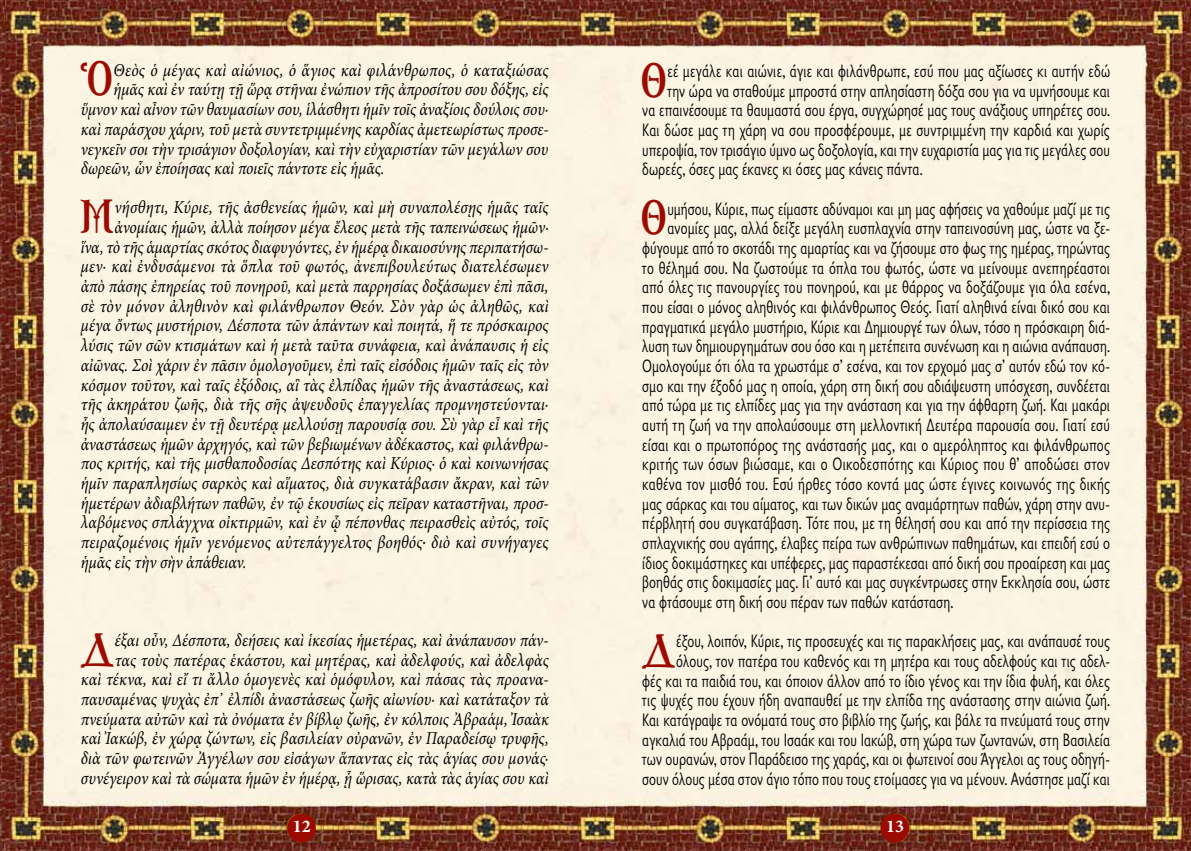
<style>
.page{position:relative;width:1191px;height:851px;background:#fff}
.page>*{position:absolute;margin:0;border:0;box-sizing:border-box;transform-origin:0 0}
.t1{font:700 52.35px "Genesis";color:#9c0b01;scale:.86 1}
.t2{font:18.15px/19.6px "Gill Sans Hel SCOS";letter-spacing:.005em;color:#000;text-align:right;scale:.86 1}
.t3{font:italic 18.15px/19.6px "Minion Pro 2";color:#000;text-align:right;scale:.86 1}
.t4{font:700 18px "Minion Pro";color:#fff}
</style>
<div class="page">
<img style="left:649px;top:0;width:542px;height:850px">
<img style="left:0;top:0;width:531px;height:850px">
<img style="left:531px;top:0;width:118px;height:850px">
<div style="left:287px;top:813px;width:29px;height:29px;background:#9c0b01;border-radius:50%"></div>
<div style="left:880px;top:813px;width:29px;height:29px;background:#9c0b01;border-radius:50%"></div>
<h1 class="t1" style="left:86px;top:51px;width:33px">Ὁ</h1>
<p class="t3" style="left:114px;top:60px;width:507px">Θεὸς ὁ μέγας καὶ αἰώνιος, ὁ ἅγιος καὶ φιλάνθρωπος, ὁ καταξιώσας</p>
<p class="t3" style="left:114px;top:80px;width:507px">ἡμᾶς καὶ ἐν ταύτῃ τῇ ὥρᾳ στῆναι ἐνώπιον τῆς ἀπροσίτου σου δόξης, εἰς</p>
<p class="t3" style="left:81px;top:99px;width:545px">ὕμνον καὶ αἶνον τῶν θαυμασίων σου, ἱλάσθητι ἡμῖν τοῖς ἀναξίοις δούλοις σου·</p>
<p class="t3" style="left:81px;top:119px;width:545px">καὶ παράσχου χάριν, τοῦ μετὰ συντετριμμένης καρδίας ἀμετεωρίστως προσε-</p>
<p class="t3" style="left:81px;top:139px;width:545px">νεγκεῖν σοι τὴν τρισάγιον δοξολογίαν, καὶ τὴν εὐχαριστίαν τῶν μεγάλων σου</p>
<p class="t3" style="left:81px;top:158px;width:355px">δωρεῶν, ὧν ἐποίησας καὶ ποιεῖς πάντοτε εἰς ἡμᾶς.</p>
<h1 class="t1" style="left:79px;top:189px;width:43px">Μ</h1>
<p class="t3" style="left:115px;top:198px;width:506px">νήσθητι, Κύριε, τῆς ἀσθενείας ἡμῶν, καὶ μὴ συναπολέσῃς ἡμᾶς ταῖς</p>
<p class="t3" style="left:115px;top:217px;width:506px">ἀνομίαις ἡμῶν, ἀλλὰ ποίησον μέγα ἔλεος μετὰ τῆς ταπεινώσεως ἡμῶν·</p>
<p class="t3" style="left:81px;top:237px;width:545px">ἵνα, τὸ τῆς ἁμαρτίας σκότος διαφυγόντες, ἐν ἡμέρᾳ δικαιοσύνης περιπατήσω-</p>
<p class="t3" style="left:81px;top:257px;width:545px">μεν· καὶ ἐνδυσάμενοι τὰ ὅπλα τοῦ φωτός, ἀνεπιβουλεύτως διατελέσωμεν</p>
<p class="t3" style="left:81px;top:276px;width:545px">ἀπὸ πάσης ἐπηρείας τοῦ πονηροῦ, καὶ μετὰ παρρησίας δοξάσωμεν ἐπὶ πᾶσι,</p>
<p class="t3" style="left:81px;top:296px;width:546px">σὲ τὸν μόνον ἀληθινὸν καὶ φιλάνθρωπον Θεόν. Σὸν γὰρ ὡς ἀληθῶς, καὶ</p>
<p class="t3" style="left:81px;top:316px;width:545px">μέγα ὄντως μυστήριον, Δέσποτα τῶν ἁπάντων καὶ ποιητά, ἥ τε πρόσκαιρος</p>
<p class="t3" style="left:81px;top:335px;width:545px">λύσις τῶν σῶν κτισμάτων καὶ ἡ μετὰ ταῦτα συνάφεια, καὶ ἀνάπαυσις ἡ εἰς</p>
<p class="t3" style="left:81px;top:355px;width:545px">αἰῶνας. Σοὶ χάριν ἐν πᾶσιν ὁμολογοῦμεν, ἐπὶ ταῖς εἰσόδοις ἡμῶν ταῖς εἰς τὸν</p>
<p class="t3" style="left:81px;top:375px;width:545px">κόσμον τοῦτον, καὶ ταῖς ἐξόδοις, αἳ τὰς ἐλπίδας ἡμῶν τῆς ἀναστάσεως, καὶ</p>
<p class="t3" style="left:81px;top:394px;width:545px">τῆς ἀκηράτου ζωῆς, διὰ τῆς σῆς ἀψευδοῦς ἐπαγγελίας προμνηστεύονται·</p>
<p class="t3" style="left:81px;top:414px;width:545px">ἧς ἀπολαύσαιμεν ἐν τῇ δευτέρᾳ μελλούσῃ παρουσίᾳ σου. Σὺ γὰρ εἶ καὶ τῆς</p>
<p class="t3" style="left:81px;top:434px;width:545px">ἀναστάσεως ἡμῶν ἀρχηγός, καὶ τῶν βεβιωμένων ἀδέκαστος, καὶ φιλάνθρω-</p>
<p class="t3" style="left:81px;top:453px;width:545px">πος κριτής, καὶ τῆς μισθαποδοσίας Δεσπότης καὶ Κύριος· ὁ καὶ κοινωνήσας</p>
<p class="t3" style="left:81px;top:473px;width:545px">ἡμῖν παραπλησίως σαρκὸς καὶ αἵματος, διὰ συγκατάβασιν ἄκραν, καὶ τῶν</p>
<p class="t3" style="left:81px;top:493px;width:545px">ἡμετέρων ἀδιαβλήτων παθῶν, ἐν τῷ ἑκουσίως εἰς πεῖραν καταστῆναι, προσ-</p>
<p class="t3" style="left:81px;top:512px;width:545px">λαβόμενος σπλάγχνα οἰκτιρμῶν, καὶ ἐν ᾧ πέπονθας πειρασθεὶς αὐτός, τοῖς</p>
<p class="t3" style="left:81px;top:532px;width:545px">πειραζομένοις ἡμῖν γενόμενος αὐτεπάγγελτος βοηθός· διὸ καὶ συνήγαγες</p>
<p class="t3" style="left:81px;top:551px;width:194px">ἡμᾶς εἰς τὴν σὴν ἀπάθειαν.</p>
<h1 class="t1" style="left:80px;top:621px;width:42px">Δ</h1>
<p class="t3" style="left:81px;top:630px;width:546px">έξαι οὖν, Δέσποτα, δεήσεις καὶ ἱκεσίας ἡμετέρας, καὶ ἀνάπαυσον πάν-<br>τας τοὺς πατέρας ἑκάστου, καὶ μητέρας, καὶ ἀδελφούς, καὶ ἀδελφὰς<br>καὶ τέκνα, καὶ εἴ τι ἄλλο ὁμογενὲς καὶ ὁμόφυλον, καὶ πάσας τὰς προανα&shy;παυσαμένας ψυχὰς ἐπ᾿ ἐλπίδι ἀναστάσεως ζωῆς αἰωνίου· καὶ κατάταξον τὰ πνεύματα αὐτῶν καὶ τὰ ὀνόματα ἐν βίβλῳ ζωῆς, ἐν κόλποις Ἀβραάμ, Ἰσαὰκ καὶ Ἰακώβ, ἐν χώρᾳ ζώντων, εἰς βασιλείαν οὐρανῶν, ἐν Παραδείσῳ τρυφῆς, διὰ τῶν φωτεινῶν Ἀγγέλων σου εἰσάγων ἅπαντας εἰς τὰς ἁγίας σου μονάς· συνέγειρον καὶ τὰ σώματα ἡμῶν ἐν ἡμέρᾳ, ᾗ ὥρισας, κατὰ τὰς ἁγίας σου καὶ</p>
<h1 class="t1" style="left:640px;top:52px;width:33px">Θ</h1>
<p class="t2" style="left:667px;top:62px;width:516px">εέ μεγάλε και αιώνιε, άγιε και φιλάνθρωπε, εσύ που μας αξίωσες κι αυτήν εδώ</p>
<p class="t2" style="left:667px;top:81px;width:516px">την ώρα να σταθούμε μπροστά στην απλησίαστη δόξα σου για να υμνήσουμε και</p>
<p class="t2" style="left:642px;top:101px;width:545px">να επαινέσουμε τα θαυμαστά σου έργα, συγχώρησέ μας τους ανάξιους υπηρέτες σου.</p>
<p class="t2" style="left:642px;top:121px;width:545px">Και δώσε μας τη χάρη να σου προσφέρουμε, με συντριμμένη την καρδιά και χωρίς</p>
<p class="t2" style="left:642px;top:140px;width:545px">υπεροψία, τον τρισάγιο ύμνο ως δοξολογία, και την ευχαριστία μας για τις μεγάλες σου</p>
<p class="t2" style="left:642px;top:160px;width:328px">δωρεές, όσες μας έκανες κι όσες μας κάνεις πάντα.</p>
<h1 class="t1" style="left:640px;top:190px;width:33px">Θ</h1>
<p class="t2" style="left:667px;top:199px;width:516px">υμήσου, Κύριε, πως είμαστε αδύναμοι και μη μας αφήσεις να χαθούμε μαζί με τις</p>
<p class="t2" style="left:667px;top:219px;width:516px">ανομίες μας, αλλά δείξε μεγάλη ευσπλαχνία στην ταπεινοσύνη μας, ώστε να ξε-</p>
<p class="t2" style="left:642px;top:238px;width:545px">φύγουμε από το σκοτάδι της αμαρτίας και να ζήσουμε στο φως της ημέρας, τηρώντας</p>
<p class="t2" style="left:642px;top:258px;width:545px">το θέλημά σου. Να ζωστούμε τα όπλα του φωτός, ώστε να μείνουμε ανεπηρέαστοι</p>
<p class="t2" style="left:642px;top:278px;width:545px">από όλες τις πανουργίες του πονηρού, και με θάρρος να δοξάζουμε για όλα εσένα,</p>
<p class="t2" style="left:642px;top:297px;width:545px">που είσαι ο μόνος αληθινός και φιλάνθρωπος Θεός. Γιατί αληθινά είναι δικό σου και</p>
<p class="t2" style="left:642px;top:317px;width:545px">πραγματικά μεγάλο μυστήριο, Κύριε και Δημιουργέ των όλων, τόσο η πρόσκαιρη διά-</p>
<p class="t2" style="left:642px;top:337px;width:545px">λυση των δημιουργημάτων σου όσο και η μετέπειτα συνένωση και η αιώνια ανάπαυση.</p>
<p class="t2" style="left:642px;top:356px;width:545px">Ομολογούμε ότι όλα τα χρωστάμε σ’ εσένα, και τον ερχομό μας σ’ αυτόν εδώ τον κό-</p>
<p class="t2" style="left:642px;top:376px;width:545px">σμο και την έξοδό μας η οποία, χάρη στη δική σου αδιάψευστη υπόσχεση, συνδέεται</p>
<p class="t2" style="left:642px;top:396px;width:545px">από τώρα με τις ελπίδες μας για την ανάσταση και για την άφθαρτη ζωή. Και μακάρι</p>
<p class="t2" style="left:642px;top:415px;width:545px">αυτή τη ζωή να την απολαύσουμε στη μελλοντική Δευτέρα παρουσία σου. Γιατί εσύ</p>
<p class="t2" style="left:642px;top:435px;width:545px">είσαι και ο πρωτοπόρος της ανάστασής μας, και ο αμερόληπτος και φιλάνθρωπος</p>
<p class="t2" style="left:642px;top:455px;width:545px">κριτής των όσων βιώσαμε, και ο Οικοδεσπότης και Κύριος που θ’ αποδώσει στον</p>
<p class="t2" style="left:642px;top:474px;width:545px">καθένα τον μισθό του. Εσύ ήρθες τόσο κοντά μας ώστε έγινες κοινωνός της δικής</p>
<p class="t2" style="left:642px;top:494px;width:545px">μας σάρκας και του αίματος, και των δικών μας αναμάρτητων παθών, χάρη στην ανυ-</p>
<p class="t2" style="left:642px;top:514px;width:545px">πέρβλητή σου συγκατάβαση. Τότε που, με τη θέλησή σου και από την περίσσεια της</p>
<p class="t2" style="left:642px;top:533px;width:545px">σπλαχνικής σου αγάπης, έλαβες πείρα των ανθρώπινων παθημάτων, και επειδή εσύ ο</p>
<p class="t2" style="left:642px;top:553px;width:545px">ίδιος δοκιμάστηκες και υπέφερες, μας παραστέκεσαι από δική σου προαίρεση και μας</p>
<p class="t2" style="left:642px;top:573px;width:545px">βοηθάς στις δοκιμασίες μας. Γι’ αυτό και μας συγκέντρωσες στην Εκκλησία σου, ώστε</p>
<p class="t2" style="left:642px;top:592px;width:363px">να φτάσουμε στη δική σου πέραν των παθών κατάσταση.</p>
<h1 class="t1" style="left:642px;top:622px;width:42px">Δ</h1>
<p class="t2" style="left:642px;top:631px;width:545px">έξου, λοιπόν, Κύριε, τις προσευχές και τις παρακλήσεις μας, και ανάπαυσέ τους όλους, τον πατέρα του καθενός και τη μητέρα και τους αδελφούς και τις αδελ-<br>φές και τα παιδιά του, και όποιον άλλον από το ίδιο γένος και την ίδια φυλή, και όλες τις ψυχές που έχουν ήδη αναπαυθεί με την ελπίδα της ανάστασης στην αιώνια ζωή.<br>Και κατάγραψε τα ονόματά τους στο βιβλίο της ζωής, και βάλε τα πνεύματά τους στην αγκαλιά του Αβραάμ, του Ισαάκ και του Ιακώβ, στη χώρα των ζωντανών, στη Βασιλεία των ουρανών, στον Παράδεισο της χαράς, και οι φωτεινοί σου Άγγελοι ας τους οδηγή&shy;σουν όλους μέσα στον άγιο τόπο που τους ετοίμασες για να μένουν. Ανάστησε μαζί και</p>
<p class="t4" style="left:293px;top:813px;width:19px">12</p>
<p class="t4" style="left:886px;top:813px;width:19px">13</p>
</div>
